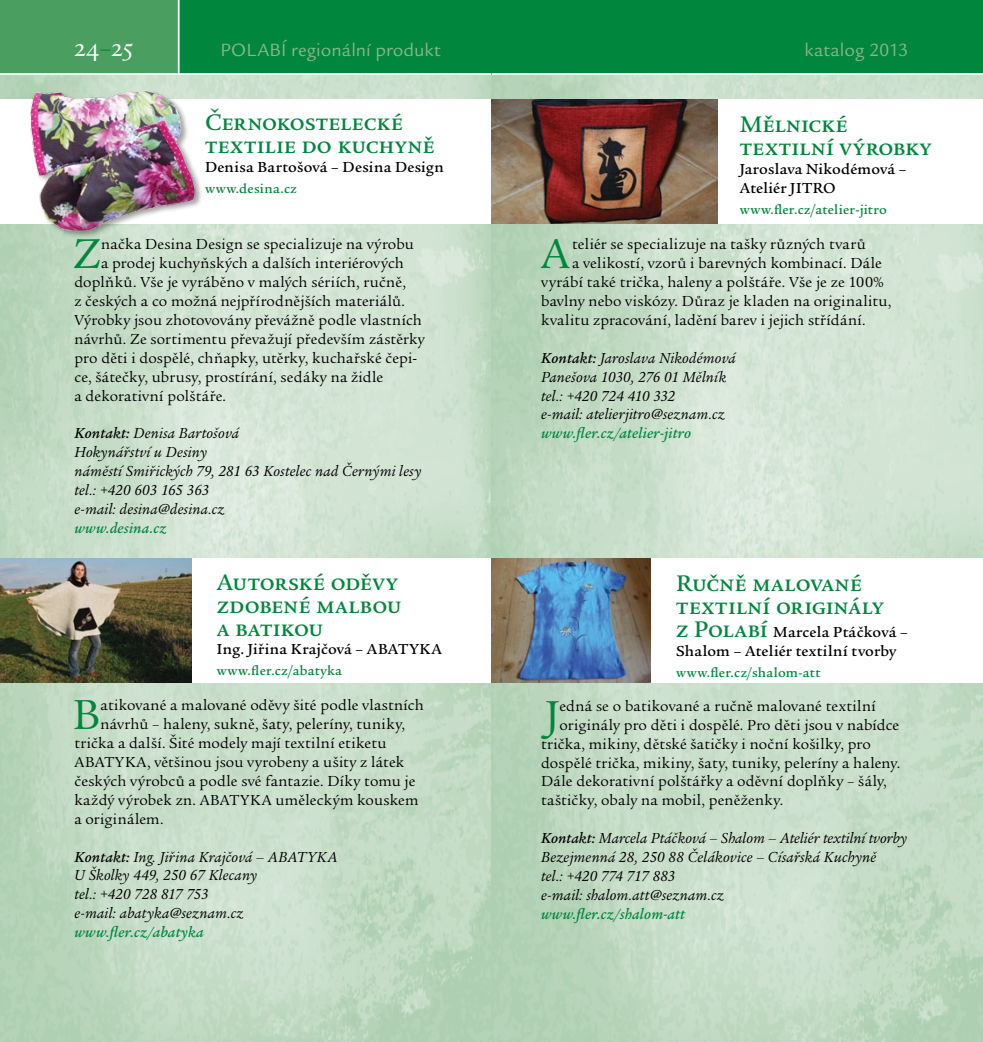
<style>
.page{position:relative;width:983px;height:1042px;background:#fff}
.page>*{position:absolute;margin:0;border:0;box-sizing:border-box;transform-origin:0 0}
.t1{font:45.5px "Legacy Serif Itc TOT";color:#00873d}
.t2{font:26.25px "Legacy Serif Itc SCTOT";color:#fff}
.t3{font:500 24.5px/22.8px "Legacy Serif Itc TOT";letter-spacing:.02em;color:#00873d}
.t4{font:19.25px "Legacy Sans Itc TOT";letter-spacing:.005em;color:#88b78d}
.t5{font:15.75px "Legacy Serif Itc TOT";letter-spacing:.015em;color:#000}
.t6{font:italic 15.75px/18.9px "Legacy Serif Itc TOT";letter-spacing:.01em;color:#000}
.t7{font:500 15.75px/18.9px "Legacy Serif Itc TOT";letter-spacing:.01em;color:#000}
.t8{font:italic 500 15.75px "Legacy Serif Itc TOT";letter-spacing:.015em;color:#00873d}
.t9{font:500 14px "Legacy Serif Itc TOT";letter-spacing:.055em;color:#00873d}
.s1{color:#00873d}
.s2{font-weight:500}
.s3{font-size:24.5px;color:#00873d}
</style>
<div class="page">
<img style="left:0;top:75px;width:982px;height:967px">
<div style="left:0;top:0;width:491px;height:74px;background:#4a9e5f"></div>
<div style="left:179px;top:0;width:312px;height:74px;background:#00873d"></div>
<hr style="left:178px;top:0;width:1px;height:75px;background:#fff">
<hr style="left:491px;top:0;width:1px;height:1042px;background:#000">
<hr style="left:0;top:73px;width:491px;height:2px;background:#fff">
<div style="left:127px;top:558px;width:364px;height:124px;background:#fff"></div>
<div style="left:0;top:99px;width:491px;height:124px;background:#fff"></div>
<div style="left:491px;top:0;width:491px;height:74px;background:#00873d"></div>
<img style="left:0;top:558px;width:191px;height:124px">
<img style="left:3px;top:71px;width:220px;height:173px">
<hr style="left:491px;top:73px;width:491px;height:2px;background:#fff">
<div style="left:640px;top:558px;width:342px;height:124px;background:#fff"></div>
<img style="left:492px;top:558px;width:158px;height:124px">
<div style="left:717px;top:99px;width:265px;height:124px;background:#fff"></div>
<img style="left:491px;top:99px;width:226px;height:124px">
<h2 class="t2" style="left:74px;top:32px;width:60px">24<span class="s1">–</span>25</h2>
<p class="t4" style="left:220px;top:38px;width:221px">POLABÍ regionální produkt</p>
<h3 class="t3" style="left:205px;top:112px;width:231px">Černokostelecké textilie do kuchyně</h3>
<p class="t7" style="left:205px;top:158px;width:240px">Denisa Bartošová – Desina Design</p>
<p class="t9" style="left:205px;top:180px;width:93px">www.desina.cz</p>
<h1 class="t1" style="left:73px;top:227px;width:29px">Z</h1>
<p class="t5" style="left:101px;top:235px;width:314px">načka Desina Design se specializuje na výrobu</p>
<p class="t5" style="left:101px;top:254px;width:304px">a prodej kuchyňských a dalších interiérových</p>
<p class="t5" style="left:74px;top:273px;width:333px">doplňků. Vše je vyráběno v malých sériích, ručně,</p>
<p class="t5" style="left:74px;top:292px;width:332px">z českých a co možná nejpřírodnějších materiálů.</p>
<p class="t5" style="left:74px;top:311px;width:349px">Výrobky jsou zhotovovány převážně podle vlastních</p>
<p class="t5" style="left:74px;top:330px;width:352px">návrhů. Ze sortimentu převažují především zástěrky</p>
<p class="t5" style="left:74px;top:349px;width:344px">pro děti i dospělé, chňapky, utěrky, kuchařské čepi-</p>
<p class="t5" style="left:74px;top:367px;width:310px">ce, šátečky, ubrusy, prostírání, sedáky na židle</p>
<p class="t5" style="left:74px;top:386px;width:153px">a dekorativní polštáře.</p>
<p class="t6" style="left:74px;top:424px;width:348px"><span class="s2">Kontakt:</span> Denisa Bartošová<br>Hokynářství u Desiny<br>náměstí Smiřických 79, 281 63 Kostelec nad Černými lesy tel.: +420 603 165 363<br>e-mail: desina@desina.cz</p>
<p class="t8" style="left:74px;top:518px;width:93px">www.desina.cz</p>
<h3 class="t3" style="left:217px;top:572px;width:186px">Autorské oděvy zdobené malbou a batikou</h3>
<p class="t7" style="left:217px;top:640px;width:183px">Ing. Jiřina Krajčová – ABATYKA</p>
<p class="t9" style="left:217px;top:663px;width:127px">www.fler.cz/abatyka</p>
<h1 class="t1" style="left:73px;top:688px;width:29px">B</h1>
<p class="t5" style="left:100px;top:696px;width:325px">atikované a malované oděvy šité podle vlastních</p>
<p class="t5" style="left:100px;top:715px;width:306px">návrhů – haleny, sukně, šaty, peleríny, tuniky,</p>
<p class="t5" style="left:74px;top:734px;width:313px">trička a další. Šité modely mají textilní etiketu</p>
<p class="t5" style="left:74px;top:753px;width:331px">ABATYKA, většinou jsou vyrobeny a ušity z látek</p>
<p class="t5" style="left:74px;top:772px;width:342px">českých výrobců a podle své fantazie. Díky tomu je</p>
<p class="t5" style="left:74px;top:790px;width:345px">každý výrobek zn. ABATYKA uměleckým kouskem</p>
<p class="t5" style="left:74px;top:809px;width:90px">a originálem.</p>
<p class="t6" style="left:74px;top:847px;width:264px"><span class="s2">Kontakt:</span> Ing. Jiřina Krajčová – ABATYKA<br>U Školky 449, 250 67 Klecany<br>tel.: +420 728 817 753<br>e-mail: abatyka@seznam.cz</p>
<p class="t8" style="left:74px;top:922px;width:131px">www.fler.cz/abatyka</p>
<p class="t4" style="left:804px;top:38px;width:105px">katalog 2013</p>
<h3 class="t3" style="left:739px;top:114px;width:193px">Mělnické textilní výrobky</h3>
<p class="t7" style="left:739px;top:160px;width:168px">Jaroslava Nikodémová –<br>Ateliér JITRO</p>
<p class="t9" style="left:739px;top:201px;width:149px">www.fler.cz/atelier-jitro</p>
<h1 class="t1" style="left:541px;top:227px;width:30px">A</h1>
<p class="t5" style="left:572px;top:235px;width:295px">teliér se specializuje na tašky různých tvarů</p>
<p class="t5" style="left:572px;top:254px;width:311px">a velikostí, vzorů i barevných kombinací. Dále</p>
<p class="t5" style="left:541px;top:273px;width:344px">vyrábí také trička, haleny a polštáře. Vše je ze 100%</p>
<p class="t5" style="left:541px;top:292px;width:351px">bavlny nebo viskózy. Důraz je kladen na originalitu,</p>
<p class="t5" style="left:541px;top:311px;width:326px">kvalitu zpracování, ladění barev i jejich střídání.</p>
<p class="t6" style="left:541px;top:348px;width:196px"><span class="s2">Kontakt:</span> Jaroslava Nikodémová<br>Panešova 1030, 276 01 Mělník tel.: +420 724 410 332<br>e-mail: atelierjitro@seznam.cz</p>
<p class="t8" style="left:541px;top:424px;width:151px">www.fler.cz/atelier-jitro</p>
<h3 class="t3" style="left:676px;top:573px;width:209px">Ručně malované textilní originály</h3>
<p class="t7" style="left:676px;top:623px;width:233px"><span class="s3">z Polabí</span> Marcela Ptáčková –<br>Shalom – Ateliér textilní tvorby</p>
<p class="t9" style="left:676px;top:664px;width:145px">www.fler.cz/shalom-att</p>
<h1 class="t1" style="left:545px;top:689px;width:16px">J</h1>
<p class="t5" style="left:559px;top:696px;width:318px">edná se o batikované a ručně malované textilní</p>
<p class="t5" style="left:559px;top:715px;width:341px">originály pro děti i dospělé. Pro děti jsou v nabídce</p>
<p class="t5" style="left:541px;top:734px;width:331px">trička, mikiny, dětské šatičky i noční košilky, pro</p>
<p class="t5" style="left:541px;top:753px;width:360px">dospělé trička, mikiny, šaty, tuniky, peleríny a haleny.</p>
<p class="t5" style="left:541px;top:772px;width:347px">Dále dekorativní polštářky a oděvní doplňky – šály,</p>
<p class="t5" style="left:541px;top:791px;width:244px">taštičky, obaly na mobil, peněženky.</p>
<p class="t6" style="left:541px;top:829px;width:367px"><span class="s2">Kontakt:</span> Marcela Ptáčková – Shalom – Ateliér textilní tvorby Bezejmenná 28, 250 88 Čelákovice – Císařská Kuchyně<br>tel.: +420 774 717 883<br>e-mail: shalom.att@seznam.cz</p>
<p class="t8" style="left:541px;top:904px;width:145px">www.fler.cz/shalom-att</p>
</div>
